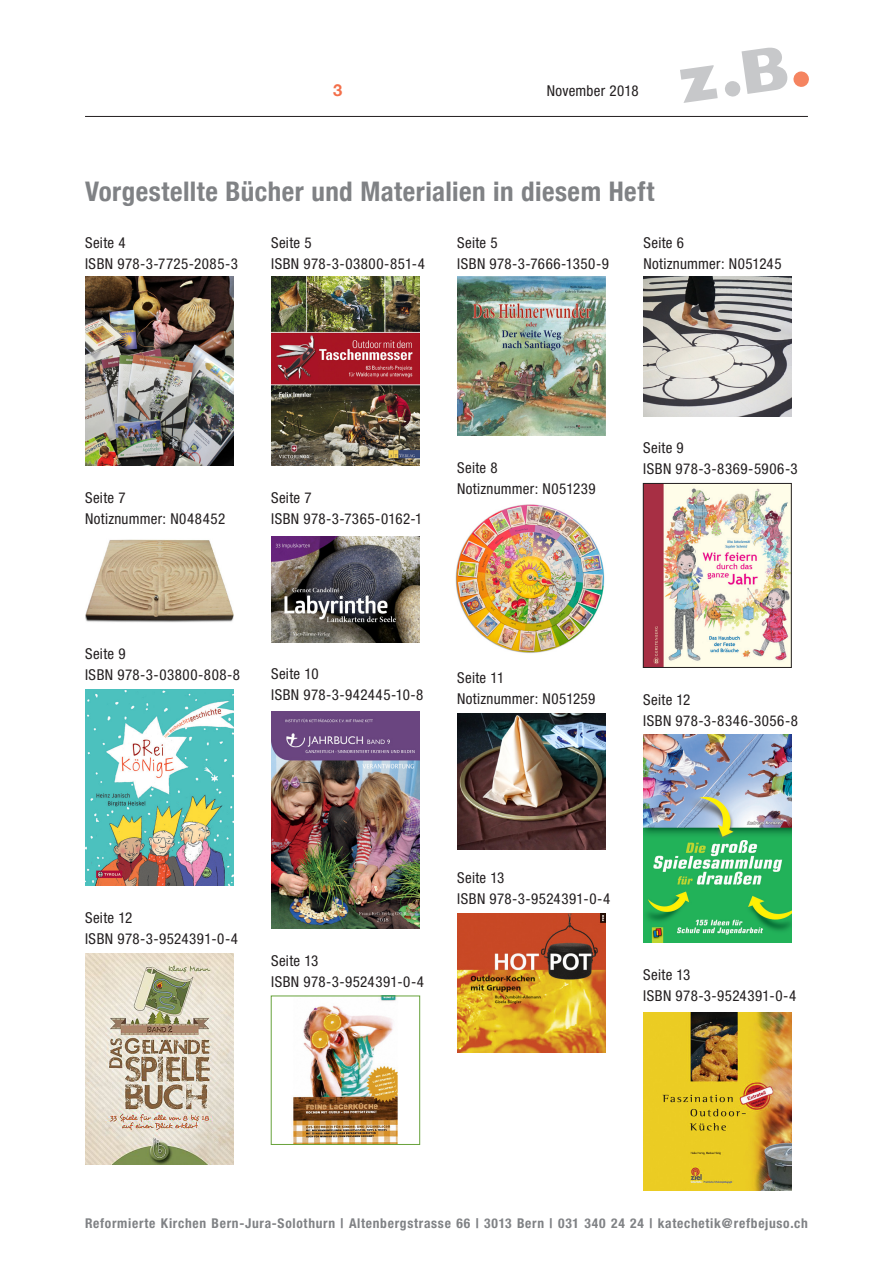
<style>
.page{position:relative;width:893px;height:1263px;background:#fff}
.page>*{position:absolute;margin:0;border:0;box-sizing:border-box;transform-origin:0 0}
.Titel_1{font:700 condensed 27px "Helvetica Neue";letter-spacing:.02em;color:#808285}
.t1{font:700 16.5px "Helvetica Neue";color:#f36f4a}
.Text_z_B{font:condensed 15px "Helvetica Neue";letter-spacing:.025em;color:#231f20}
.t2{font:700 condensed 13.5px "Helvetica Neue";letter-spacing:.055em;color:#808285}
</style>
<div class="page">
<hr style="left:85px;top:116px;width:723px;height:1px;background:#231f20">
<img style="left:85px;top:276px;width:149px;height:190px">
<img style="left:271px;top:276px;width:148px;height:190px">
<img style="left:457px;top:276px;width:148px;height:159px">
<img style="left:643px;top:276px;width:148px;height:140px">
<img style="left:643px;top:734px;width:148px;height:209px">
<img style="left:293px;top:998px;width:105px;height:144px">
<div style="left:271px;top:996px;width:149px;height:148px;border:1px solid #67a23b"></div>
<img style="left:85px;top:954px;width:149px;height:211px">
<img style="left:455px;top:504px;width:150px;height:149px">
<svg style="left:680px;top:47px;width:129px;height:56px"></svg>
<img style="left:85px;top:539px;width:148px;height:84px">
<img style="left:271px;top:537px;width:148px;height:105px">
<img style="left:85px;top:690px;width:148px;height:196px">
<img style="left:645px;top:485px;width:144px;height:181px">
<div style="left:643px;top:483px;width:148px;height:185px;border:1px solid #231f20"></div>
<img style="left:271px;top:711px;width:148px;height:217px">
<img style="left:457px;top:713px;width:148px;height:137px">
<img style="left:457px;top:913px;width:148px;height:140px">
<img style="left:643px;top:1013px;width:148px;height:178px">
<p class="t1" style="left:333px;top:80px;width:11px">3</p>
<p class="Text_z_B" style="left:547px;top:82px;width:93px">November 2018</p>
<p class="Titel_1" style="left:85px;top:175px;width:571px">Vorgestellte Bücher und Materialien in diesem Heft</p>
<p class="Text_z_B" style="left:85px;top:234px;width:42px">Seite 4</p>
<p class="Text_z_B" style="left:85px;top:255px;width:154px">ISBN 978-3-7725-2085-3</p>
<p class="Text_z_B" style="left:271px;top:234px;width:42px">Seite 5</p>
<p class="Text_z_B" style="left:271px;top:255px;width:155px">ISBN 978-3-03800-851-4</p>
<p class="Text_z_B" style="left:457px;top:234px;width:42px">Seite 5</p>
<p class="Text_z_B" style="left:457px;top:255px;width:153px">ISBN 978-3-7666-1350-9</p>
<p class="Text_z_B" style="left:643px;top:234px;width:42px">Seite 6</p>
<p class="Text_z_B" style="left:643px;top:255px;width:140px">Notiznummer: N051245</p>
<p class="Text_z_B" style="left:85px;top:489px;width:42px">Seite 7</p>
<p class="Text_z_B" style="left:85px;top:510px;width:142px">Notiznummer: N048452</p>
<p class="Text_z_B" style="left:271px;top:489px;width:42px">Seite 7</p>
<p class="Text_z_B" style="left:271px;top:510px;width:153px">ISBN 978-3-7365-0162-1</p>
<p class="Text_z_B" style="left:457px;top:459px;width:42px">Seite 8</p>
<p class="Text_z_B" style="left:457px;top:480px;width:140px">Notiznummer: N051239</p>
<p class="Text_z_B" style="left:643px;top:439px;width:42px">Seite 9</p>
<p class="Text_z_B" style="left:643px;top:460px;width:156px">ISBN 978-3-8369-5906-3</p>
<p class="Text_z_B" style="left:85px;top:645px;width:42px">Seite 9</p>
<p class="Text_z_B" style="left:85px;top:666px;width:157px">ISBN 978-3-03800-808-8</p>
<p class="Text_z_B" style="left:271px;top:665px;width:49px">Seite 10</p>
<p class="Text_z_B" style="left:271px;top:686px;width:154px">ISBN 978-3-942445-10-8</p>
<p class="Text_z_B" style="left:457px;top:669px;width:49px">Seite 11</p>
<p class="Text_z_B" style="left:457px;top:690px;width:140px">Notiznummer: N051259</p>
<p class="Text_z_B" style="left:643px;top:691px;width:49px">Seite 12</p>
<p class="Text_z_B" style="left:643px;top:712px;width:156px">ISBN 978-3-8346-3056-8</p>
<p class="Text_z_B" style="left:85px;top:909px;width:49px">Seite 12</p>
<p class="Text_z_B" style="left:85px;top:930px;width:155px">ISBN 978-3-9524391-0-4</p>
<p class="Text_z_B" style="left:271px;top:952px;width:49px">Seite 13</p>
<p class="Text_z_B" style="left:271px;top:973px;width:155px">ISBN 978-3-9524391-0-4</p>
<p class="Text_z_B" style="left:457px;top:869px;width:49px">Seite 13</p>
<p class="Text_z_B" style="left:457px;top:890px;width:155px">ISBN 978-3-9524391-0-4</p>
<p class="Text_z_B" style="left:643px;top:966px;width:49px">Seite 13</p>
<p class="Text_z_B" style="left:643px;top:987px;width:155px">ISBN 978-3-9524391-0-4</p>
<p class="t2" style="left:85px;top:1215px;width:724px">Reformierte Kirchen Bern-Jura-Solothurn | Altenbergstrasse 66 | 3013 Bern | 031 340 24 24 | katechetik@refbejuso.ch</p>
</div>
